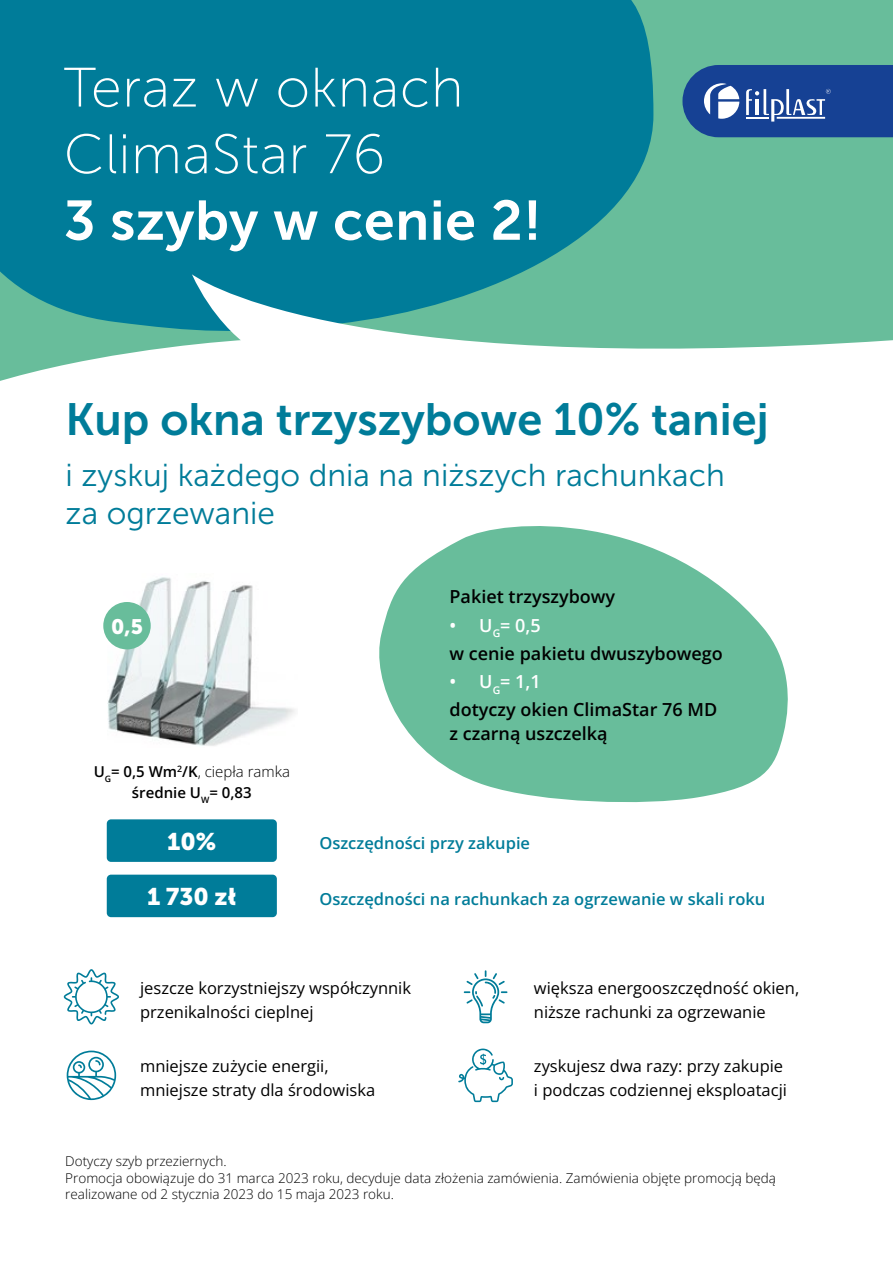
<style>
.page{position:relative;width:893px;height:1263px;background:#fff}
.page>*{position:absolute;margin:0;border:0;box-sizing:border-box;transform-origin:0 0}
.t1{font:55.5px/66.6px "Museo Sans 100";letter-spacing:.01em;color:#fff}
.t2{font:55.5px "Museo Sans 700";letter-spacing:.01em;color:#fff}
.t3{font:45px "Museo Sans 700";color:#007c99}
.t4{font:31.65px/38px "Museo Sans 300";color:#007c99}
.t5{font:24px "Museo Sans 900";color:#fff}
.t6{font:20.85px "Museo Sans 900";color:#fff}
.t7{font:600 18px/28.2px "Open Sans";color:#000}
.t8{font:16.5px/24px "Open Sans";color:#000}
.t9{font:600 16.5px "Open Sans";color:#007c99}
.t10{font:600 15px/21px "Open Sans";color:#000;text-align:center}
.t11{font:300 13.5px/16.5px "Open Sans";color:#000}
.s1{color:#fff}
.s2{font-weight:300}
</style>
<div class="page">
<div style="left:0;top:0;width:893px;height:388px;background:#68bd9b"></div>
<div style="left:0;top:0;width:653px;height:274px;background:#007c99"></div>
<svg style="left:0;top:274px;width:893px;height:430px"></svg>
<svg style="left:682px;top:65px;width:211px;height:72px;background:#2f579e"></svg>
<svg style="left:370px;top:510px;width:422px;height:293px;fill:#68bd9b"></svg>
<img style="left:108px;top:573px;width:189px;height:173px">
<div style="left:103px;top:602px;width:48px;height:47px;background:#68bd9b;border-radius:50%"></div>
<div style="left:107px;top:819px;width:170px;height:43px;background:#007c99;border-radius:4px"></div>
<div style="left:107px;top:875px;width:170px;height:42px;background:#007c99;border-radius:4px"></div>
<svg style="left:64px;top:969px;width:55px;height:55px"></svg>
<svg style="left:458px;top:1048px;width:55px;height:54px"></svg>
<svg style="left:464px;top:970px;width:43px;height:53px"></svg>
<svg style="left:67px;top:1050px;width:49px;height:50px"></svg>
<h1 class="t1" style="left:64px;top:55px;width:401px">Teraz w oknach<br>ClimaStar 76</h1>
<h1 class="t2" style="left:64px;top:190px;width:479px">3 szyby w cenie 2!</h1>
<h2 class="t3" style="left:66px;top:394px;width:705px">Kup okna trzyszybowe 10% taniej</h2>
<h3 class="t4" style="left:66px;top:457px;width:661px">i zyskuj każdego dnia na niższych rachunkach za ogrzewanie</h3>
<p class="t6" style="left:111px;top:614px;width:33px">0,5</p>
<p class="t7" style="left:449px;top:582px;width:167px">Pakiet trzyszybowy</p>
<p class="t7" style="left:449px;top:610px;width:275px"><span class="s1">• U</span><sub>G</sub><span class="s1">= 0,5<br></span>w cenie pakietu dwuszybowego</p>
<p class="t7" style="left:449px;top:667px;width:269px"><span class="s1">• U</span><sub>G</sub><span class="s1">= 1,1<br></span>dotyczy okien ClimaStar 76 MD</p>
<p class="t7" style="left:449px;top:719px;width:160px">z czarną uszczelką</p>
<p class="t10" style="left:94px;top:761px;width:198px">U<sub>G</sub>= 0,5 Wm<sup>2</sup>/K<span class="s2">, ciepła ramka </span>średnie U<sub>W</sub>= 0,83</p>
<h3 class="t5" style="left:167px;top:827px;width:51px">10%</h3>
<p class="t9" style="left:319px;top:832px;width:212px">Oszczędności przy zakupie</p>
<h3 class="t5" style="left:147px;top:883px;width:91px">1 730 zł</h3>
<p class="t9" style="left:319px;top:887px;width:447px">Oszczędności na rachunkach za ogrzewanie w skali roku</p>
<p class="t8" style="left:140px;top:975px;width:273px">jeszcze korzystniejszy współczynnik przenikalności cieplnej</p>
<p class="t8" style="left:140px;top:1054px;width:237px">mniejsze zużycie energii, mniejsze straty dla środowiska</p>
<p class="t8" style="left:534px;top:975px;width:267px">większa energooszczędność okien, niższe rachunki za ogrzewanie</p>
<p class="t8" style="left:534px;top:1054px;width:255px">zyskujesz dwa razy: przy zakupie i podczas codziennej eksploatacji</p>
<p class="t11" style="left:65px;top:1153px;width:712px">Dotyczy szyb przeziernych.<br>Promocja obowiązuje do 31 marca 2023 roku, decyduje data złożenia zamówienia. Zamówienia objęte promocją będą realizowane od 2 stycznia 2023 do 15 maja 2023 roku.</p>
</div>
